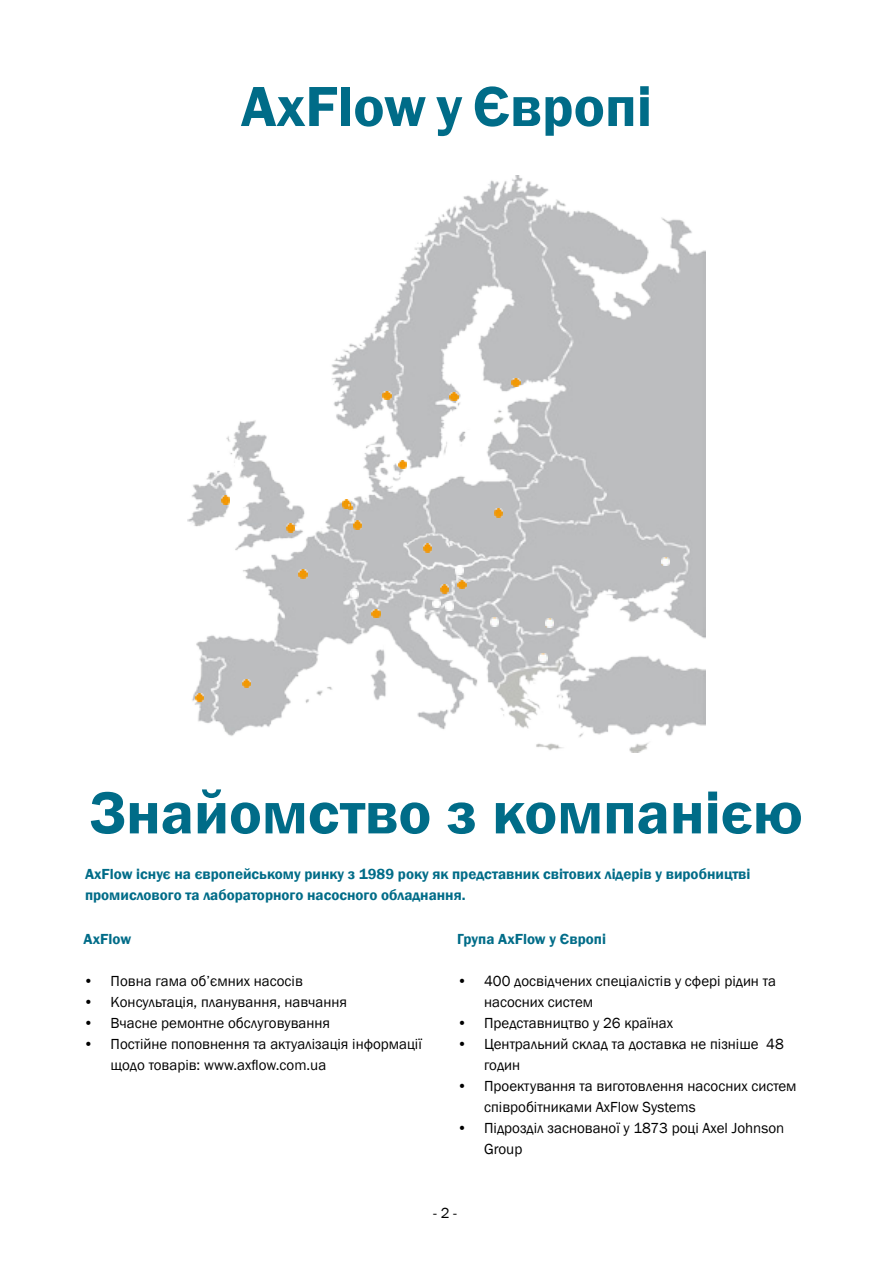
<style>
.page{position:relative;width:893px;height:1263px;background:#fff}
.page>*{position:absolute;margin:0;border:0;box-sizing:border-box;transform-origin:0 0}
.t1{font:600 61.5px "Franklin Gothic";color:#006c88}
.t2{font:600 58.5px "Franklin Gothic";color:#006c88}
.t3{font:15px/21px "Franklin Gothic";color:#000}
.t4{font:600 15px/21px "Franklin Gothic";color:#006c88}
</style>
<div class="page">
<img style="left:188px;top:176px;width:517px;height:577px">
<img style="left:405px;top:534px;width:79px;height:34px">
<svg style="left:456px;top:566px;width:8px;height:8px"></svg>
<svg style="left:432px;top:599px;width:21px;height:11px"></svg>
<svg style="left:350px;top:590px;width:9px;height:8px"></svg>
<svg style="left:450px;top:393px;width:8px;height:8px"></svg>
<svg style="left:383px;top:392px;width:8px;height:8px"></svg>
<svg style="left:512px;top:378px;width:8px;height:9px"></svg>
<svg style="left:398px;top:460px;width:8px;height:9px"></svg>
<svg style="left:222px;top:496px;width:8px;height:8px"></svg>
<svg style="left:286px;top:524px;width:9px;height:8px"></svg>
<svg style="left:342px;top:500px;width:10px;height:9px"></svg>
<svg style="left:354px;top:520px;width:8px;height:9px"></svg>
<svg style="left:299px;top:570px;width:8px;height:8px"></svg>
<svg style="left:242px;top:679px;width:9px;height:8px"></svg>
<svg style="left:195px;top:694px;width:8px;height:8px"></svg>
<svg style="left:423px;top:544px;width:8px;height:8px"></svg>
<svg style="left:495px;top:508px;width:8px;height:9px"></svg>
<svg style="left:440px;top:585px;width:8px;height:8px"></svg>
<svg style="left:458px;top:580px;width:8px;height:9px"></svg>
<svg style="left:545px;top:619px;width:9px;height:9px"></svg>
<svg style="left:661px;top:557px;width:8px;height:9px"></svg>
<svg style="left:372px;top:610px;width:8px;height:8px"></svg>
<svg style="left:490px;top:617px;width:9px;height:9px"></svg>
<svg style="left:539px;top:653px;width:8px;height:9px"></svg>
<h2 class="t2" style="left:241px;top:70px;width:413px">AxFlow у Європі</h2>
<h1 class="t1" style="left:90px;top:775px;width:714px">Знайомство з компанією</h1>
<p class="t4" style="left:85px;top:863px;width:667px">AxFlow існує на європейському ринку з 1989 року як представник світових лідерів у виробництві промислового та лабораторного насосного обладнання.</p>
<p class="t4" style="left:84px;top:928px;width:49px">AxFlow</p>
<p class="t3" style="left:84px;top:971px;width:221px">• Повна гама об’ємних насосів</p>
<p class="t3" style="left:84px;top:992px;width:265px">• Консультація, планування, навчання</p>
<p class="t3" style="left:84px;top:1013px;width:248px">• Вчасне ремонтне обслуговування</p>
<p class="t3" style="left:111px;top:1034px;width:313px;text-indent:-27px">• Постійне поповнення та актуалізація інформації щодо товарів: www.axflow.com.ua</p>
<p class="t4" style="left:457px;top:928px;width:150px">Група AxFlow у Європі</p>
<p class="t3" style="left:484px;top:971px;width:293px;text-indent:-27px">• 400 досвідчених спеціалістів у сфері рідин та насосних систем</p>
<p class="t3" style="left:457px;top:1013px;width:218px">• Представництво у 26 країнах</p>
<p class="t3" style="left:484px;top:1034px;width:301px;text-indent:-27px">• Центральний склад та доставка не пізніше 48 годин</p>
<p class="t3" style="left:484px;top:1076px;width:314px;text-indent:-27px">• Проектування та виготовлення насосних систем співробітниками AxFlow Systems</p>
<p class="t3" style="left:484px;top:1118px;width:302px;text-indent:-27px">• Підрозділ заснованої у 1873 році Axel Johnson<br>Group</p>
<p class="t3" style="left:433px;top:1203px;width:25px">-2-</p>
</div>
